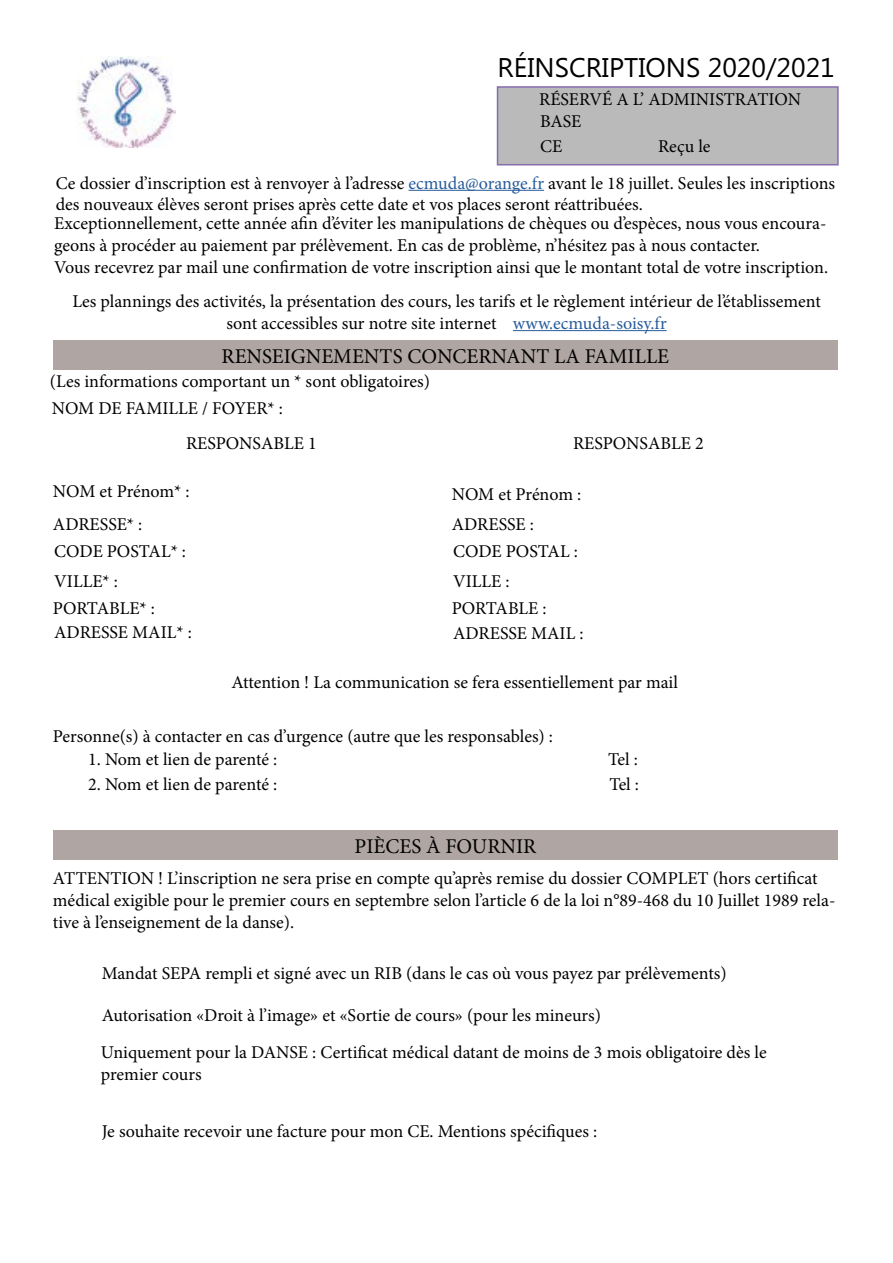
<style>
.page{position:relative;width:893px;height:1263px;background:#fff}
.page>*{position:absolute;margin:0;border:0;box-sizing:border-box;transform-origin:0 0}
.t1{font:27px "Microsoft Phags Pa";color:#000}
.t2{font:21px "Minion Pro";color:#000}
.t3{font:18px/21.6px "Minion Pro";color:#000}
.s1{color:#275b9b}
</style>
<div class="page">
<div style="left:53px;top:340px;width:785px;height:30px;background:#afa5a2"></div>
<div style="left:53px;top:830px;width:785px;height:29px;background:#afa5a2"></div>
<img style="left:77px;top:56px;width:98px;height:91px">
<hr style="left:408px;top:190px;width:136px;height:1px;background:#275b9b">
<div style="left:497px;top:86px;width:342px;height:79px;background:#bababa;border:2px solid #866dae"></div>
<hr style="left:513px;top:330px;width:154px;height:1px;background:#275b9b">
<h1 class="t1" style="left:497px;top:49px;width:339px">RÉINSCRIPTIONS 2020/2021</h1>
<p class="t3" style="left:539px;top:89px;width:263px;line-height:22px">RÉSERVÉ A L’ ADMINISTRATION<br>BASE</p>
<p class="t3" style="left:540px;top:135px;width:24px">CE</p>
<p class="t3" style="left:658px;top:135px;width:54px">Reçu le</p>
<p class="t3" style="left:56px;top:172px;width:781px">Ce dossier d’inscription est à renvoyer à l’adresse <span class="s1">ecmuda@orange.fr</span> avant le 18 juillet. Seules les inscriptions des nouveaux élèves seront prises après cette date et vos places seront réattribuées.</p>
<p class="t3" style="left:54px;top:213px;width:775px">Exceptionnellement, cette année afin d’éviter les manipulations de chèques ou d’espèces, nous vous encoura&shy;geons à procéder au paiement par prélèvement. En cas de problème, n’hésitez pas à nous contacter.<br>Vous recevrez par mail une confirmation de votre inscription ainsi que le montant total de votre inscription.</p>
<p class="t3" style="left:72px;top:291px;width:750px;text-align:center">Les plannings des activités, la présentation des cours, les tarifs et le règlement intérieur de l’établissement sont accessibles sur notre site internet <span class="s1">www.ecmuda-soisy.fr</span></p>
<p class="t2" style="left:222px;top:342px;width:449px">RENSEIGNEMENTS CONCERNANT LA FAMILLE</p>
<p class="t3" style="left:186px;top:391px;width:132px;line-height:35.1px;text-indent:-134px">NOM DE FAMILLE / FOYER* :<br>RESPONSABLE 1</p>
<p class="t3" style="left:50px;top:371px;width:382px">(Les informations comportant un * sont obligatoires)</p>
<p class="t3" style="left:573px;top:432px;width:132px">RESPONSABLE 2</p>
<p class="t3" style="left:53px;top:475px;width:138px;line-height:33px">NOM et Prénom* :<br>ADRESSE* :</p>
<p class="t3" style="left:54px;top:537px;width:133px;line-height:29.7px">CODE POSTAL* :<br>VILLE* :</p>
<p class="t3" style="left:53px;top:596px;width:141px;line-height:24.5px">PORTABLE* :<br>ADRESSE MAIL* :</p>
<p class="t3" style="left:452px;top:479px;width:131px;line-height:29.7px">NOM et Prénom :<br>ADRESSE :</p>
<p class="t3" style="left:453px;top:537px;width:126px;line-height:29.7px">CODE POSTAL :<br>VILLE :</p>
<p class="t3" style="left:452px;top:595px;width:133px;line-height:25.5px">PORTABLE :<br>ADRESSE MAIL :</p>
<p class="t3" style="left:231px;top:672px;width:448px">Attention ! La communication se fera essentiellement par mail</p>
<p class="t3" style="left:53px;top:726px;width:502px">Personne(s) à contacter en cas d’urgence (autre que les responsables) :</p>
<p class="t3" style="left:88px;top:748px;width:191px">1. Nom et lien de parenté :</p>
<p class="t3" style="left:88px;top:774px;width:191px">2. Nom et lien de parenté :</p>
<p class="t3" style="left:608px;top:746px;width:32px;line-height:25.5px">Tel :<br>Tel :</p>
<p class="t2" style="left:355px;top:832px;width:183px">PIÈCES À FOURNIR</p>
<p class="t3" style="left:53px;top:868px;width:784px">ATTENTION ! L’inscription ne sera prise en compte qu’après remise du dossier COMPLET (hors certificat médical exigible pour le premier cours en septembre selon l’article 6 de la loi n°89-468 du 10 Juillet 1989 rela&shy;tive à l’enseignement de la danse).</p>
<p class="t3" style="left:102px;top:963px;width:626px">Mandat SEPA rempli et signé avec un RIB (dans le cas où vous payez par prélèvements)</p>
<p class="t3" style="left:101px;top:997px;width:667px;line-height:36.6px">Autorisation «Droit à l’image» et «Sortie de cours» (pour les mineurs)<br>Uniquement pour la DANSE : Certificat médical datant de moins de 3 mois obligatoire dès le</p>
<p class="t3" style="left:101px;top:1063px;width:102px">premier cours</p>
<p class="t3" style="left:102px;top:1120px;width:497px">Je souhaite recevoir une facture pour mon CE. Mentions spécifiques :</p>
</div>
